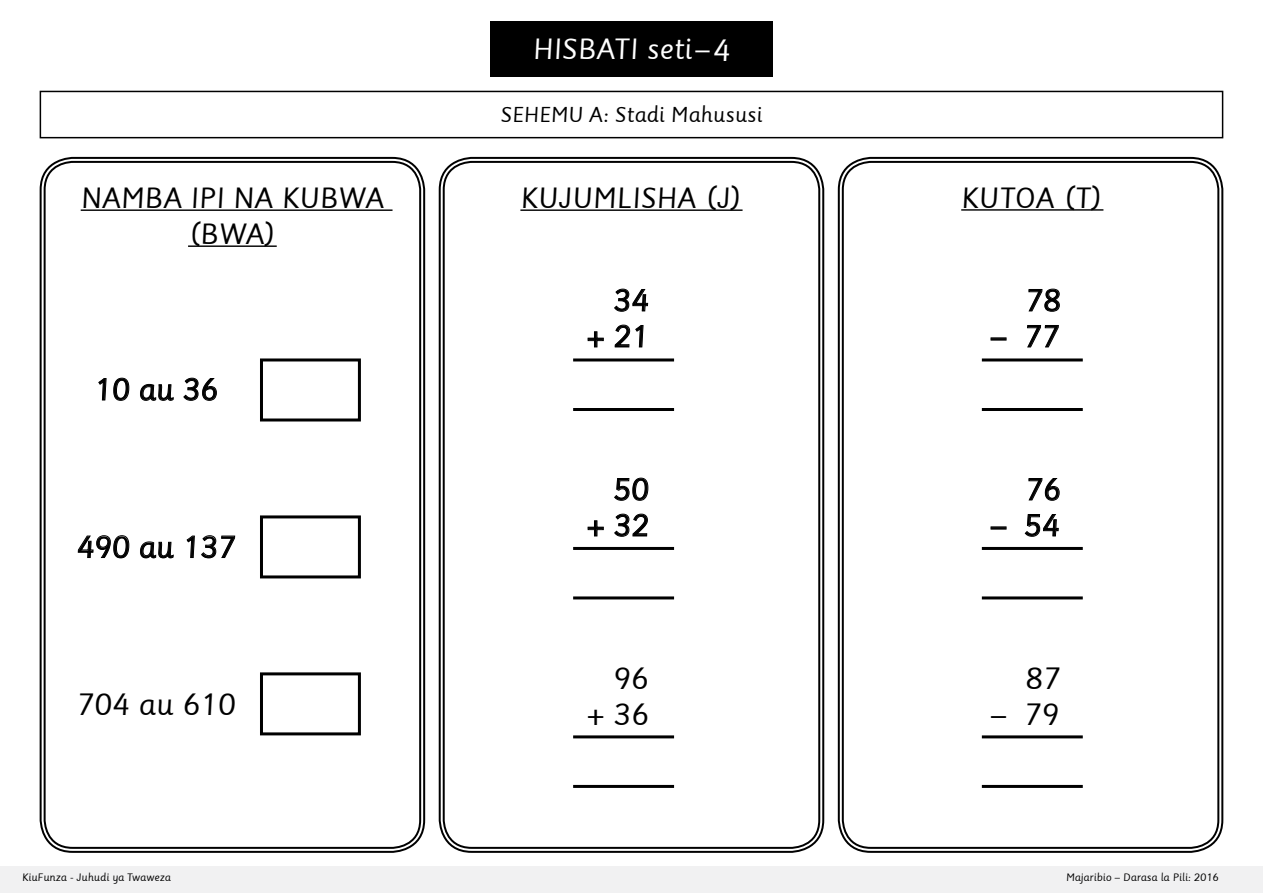
<style>
.page{position:relative;width:1263px;height:893px;background:#fff}
.page>*{position:absolute;margin:0;border:0;box-sizing:border-box;transform-origin:0 0}
.t1{font:30px/36px "Sassoon Primary";color:#000;text-align:right}
.t2{font:30px "Sassoon Primary";color:#fff}
.t3{font:28.5px "Sassoon Primary";color:#000}
.t4{font:28.5px "Sassoon Primary";color:#fff}
.t5{font:21px "Sassoon Primary";color:#000}
.t6{font:10.5px "Sassoon Primary";color:#000}
</style>
<div class="page">
<div style="left:491px;top:21px;width:282px;height:56px;background:#000"></div>
<div style="left:838px;top:157px;width:385px;height:696px;border:2px solid #000;border-radius:32px"></div>
<div style="left:842px;top:161px;width:377px;height:688px;border:2px solid #000;border-radius:28px"></div>
<hr style="left:961px;top:209px;width:142px;height:2px;background:#000">
<div style="left:40px;top:157px;width:385px;height:696px;border:2px solid #000;border-radius:32px"></div>
<div style="left:44px;top:161px;width:377px;height:688px;border:2px solid #000;border-radius:28px"></div>
<hr style="left:81px;top:209px;width:311px;height:2px;background:#000">
<hr style="left:188px;top:245px;width:89px;height:2px;background:#000">
<div style="left:439px;top:157px;width:385px;height:696px;border:2px solid #000;border-radius:32px"></div>
<div style="left:443px;top:161px;width:377px;height:688px;border:2px solid #000;border-radius:28px"></div>
<hr style="left:520px;top:209px;width:222px;height:2px;background:#000">
<div style="left:0;top:866px;width:1263px;height:27px;background:#f1f1f2"></div>
<div style="left:40px;top:91px;width:1183px;height:47px;border:2px solid #000"></div>
<div style="left:260px;top:358px;width:101px;height:63px;border:3px solid #000"></div>
<div style="left:260px;top:515px;width:101px;height:63px;border:3px solid #000"></div>
<div style="left:260px;top:672px;width:101px;height:63px;border:3px solid #000"></div>
<hr style="left:573px;top:408px;width:101px;height:3px;background:#000">
<hr style="left:573px;top:596px;width:101px;height:3px;background:#000">
<hr style="left:573px;top:785px;width:101px;height:3px;background:#000">
<hr style="left:573px;top:358px;width:101px;height:3px;background:#000">
<hr style="left:573px;top:547px;width:101px;height:3px;background:#000">
<hr style="left:573px;top:735px;width:101px;height:3px;background:#000">
<hr style="left:982px;top:408px;width:101px;height:3px;background:#000">
<hr style="left:982px;top:596px;width:101px;height:3px;background:#000">
<hr style="left:982px;top:785px;width:101px;height:3px;background:#000">
<hr style="left:982px;top:358px;width:101px;height:3px;background:#000">
<hr style="left:982px;top:547px;width:101px;height:3px;background:#000">
<hr style="left:982px;top:735px;width:101px;height:3px;background:#000">
<svg style="left:98px;top:378px;width:9px;height:23px"></svg>
<svg style="left:113px;top:377px;width:17px;height:24px"></svg>
<svg style="left:140px;top:383px;width:34px;height:18px"></svg>
<svg style="left:183px;top:377px;width:34px;height:24px"></svg>
<svg style="left:77px;top:535px;width:53px;height:24px"></svg>
<svg style="left:140px;top:541px;width:34px;height:18px"></svg>
<svg style="left:186px;top:535px;width:9px;height:23px"></svg>
<svg style="left:201px;top:535px;width:34px;height:24px"></svg>
<svg style="left:614px;top:288px;width:34px;height:24px"></svg>
<svg style="left:587px;top:331px;width:17px;height:17px"></svg>
<svg style="left:614px;top:324px;width:30px;height:24px"></svg>
<svg style="left:614px;top:477px;width:35px;height:24px"></svg>
<svg style="left:587px;top:520px;width:17px;height:17px"></svg>
<svg style="left:614px;top:513px;width:34px;height:24px"></svg>
<svg style="left:1028px;top:288px;width:32px;height:24px"></svg>
<svg style="left:1027px;top:325px;width:32px;height:23px"></svg>
<svg style="left:1028px;top:478px;width:32px;height:23px"></svg>
<svg style="left:1024px;top:514px;width:35px;height:23px"></svg>
<p class="t4" style="left:533px;top:32px;width:179px">HISBATI seti–</p>
<p class="t2" style="left:713px;top:33px;width:19px">4</p>
<p class="t5" style="left:501px;top:103px;width:263px">SEHEMU A: Stadi Mahususi</p>
<p class="t3" style="left:81px;top:181px;width:305px">NAMBA IPI NA KUBWA</p>
<p class="t3" style="left:961px;top:181px;width:144px">KUTOA (T)</p>
<p class="t3" style="left:188px;top:217px;width:90px">(BWA)</p>
<p class="t3" style="left:520px;top:181px;width:128px">Kujumlisha</p>
<p class="t3" style="left:704px;top:181px;width:39px">(J)</p>
<p class="t1" style="left:94px;top:372px;width:125px">10 au 36</p>
<p class="t1" style="left:76px;top:529px;width:161px">490 au 137</p>
<p class="t1" style="left:76px;top:687px;width:161px">704 au 610</p>
<p class="t1" style="left:586px;top:283px;width:64px">34<br>+ 21</p>
<p class="t1" style="left:586px;top:472px;width:64px">50<br>+ 32</p>
<p class="t1" style="left:586px;top:661px;width:64px">96<br>+ 36</p>
<p class="t1" style="left:1025px;top:283px;width:37px">78</p>
<p class="t1" style="left:991px;top:319px;width:70px">– 77</p>
<p class="t1" style="left:1025px;top:472px;width:37px">76</p>
<p class="t1" style="left:991px;top:508px;width:70px">– 54</p>
<p class="t1" style="left:1025px;top:661px;width:37px">87</p>
<p class="t1" style="left:991px;top:697px;width:70px">– 79</p>
<p class="t6" style="left:22px;top:871px;width:150px">KiuFunza - Juhudi ya Twaweza</p>
<p class="t6" style="left:1066px;top:871px;width:154px">Majaribio – Darasa la Pili: 2016</p>
</div>
